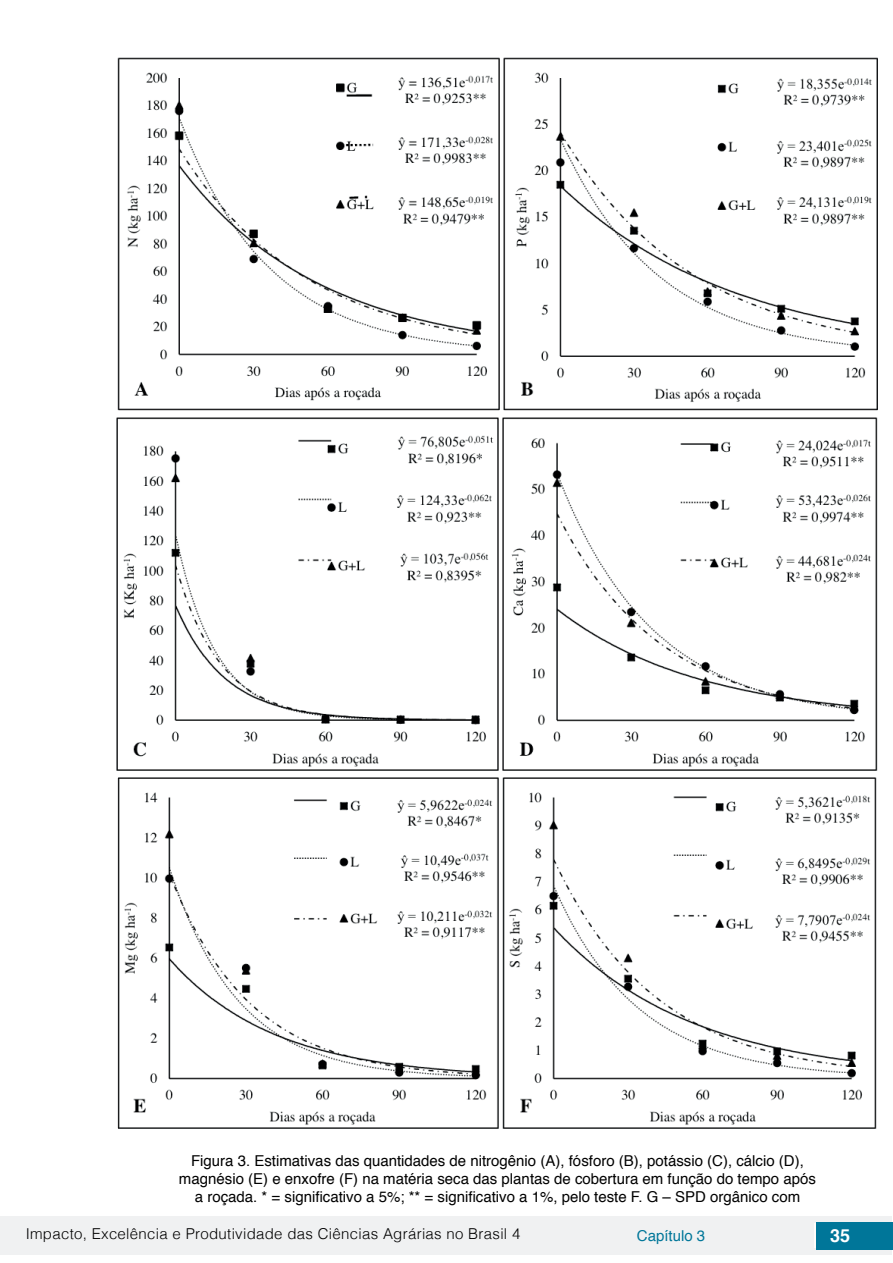
<style>
.page{position:relative;width:893px;height:1263px;background:#fff}
.page>*{position:absolute;margin:0;border:0;box-sizing:border-box;transform-origin:0 0}
.t1{font:700 18px "Helvetica";color:#fff}
.t2{font:15px/18px "Helvetica";color:#000;text-align:center}
.t3{font:300 15px "Helvetica";letter-spacing:.02em;color:#000}
.t4{font:15px "Helvetica";color:#007699}
</style>
<div class="page">
<div style="left:1px;top:1216px;width:891px;height:38px;background:#f0f1f2"></div>
<div style="left:816px;top:1222px;width:77px;height:27px;background:#007699"></div>
<svg style="left:815px;top:1224px;width:1px;height:24px"></svg>
<img style="left:117px;top:57px;width:761px;height:354px">
<img style="left:116px;top:417px;width:762px;height:354px">
<img style="left:117px;top:777px;width:760px;height:352px">
<p class="t2" style="left:179px;top:1152px;width:638px">Figura 3. Estimativas das quantidades de nitrogênio (A), fósforo (B), potássio (C), cálcio (D), magnésio (E) e enxofre (F) na matéria seca das plantas de cobertura em função do tempo após a roçada. * = significativo a 5%; ** = significativo a 1%, pelo teste F. G – SPD orgânico com</p>
<p class="t3" style="left:26px;top:1221px;width:496px">Impacto, Excelência e Produtividade das Ciências Agrárias no Brasil 4</p>
<p class="t4" style="left:637px;top:1224px;width:70px">Capítulo 3</p>
<p class="t1" style="left:830px;top:1221px;width:22px">35</p>
</div>
